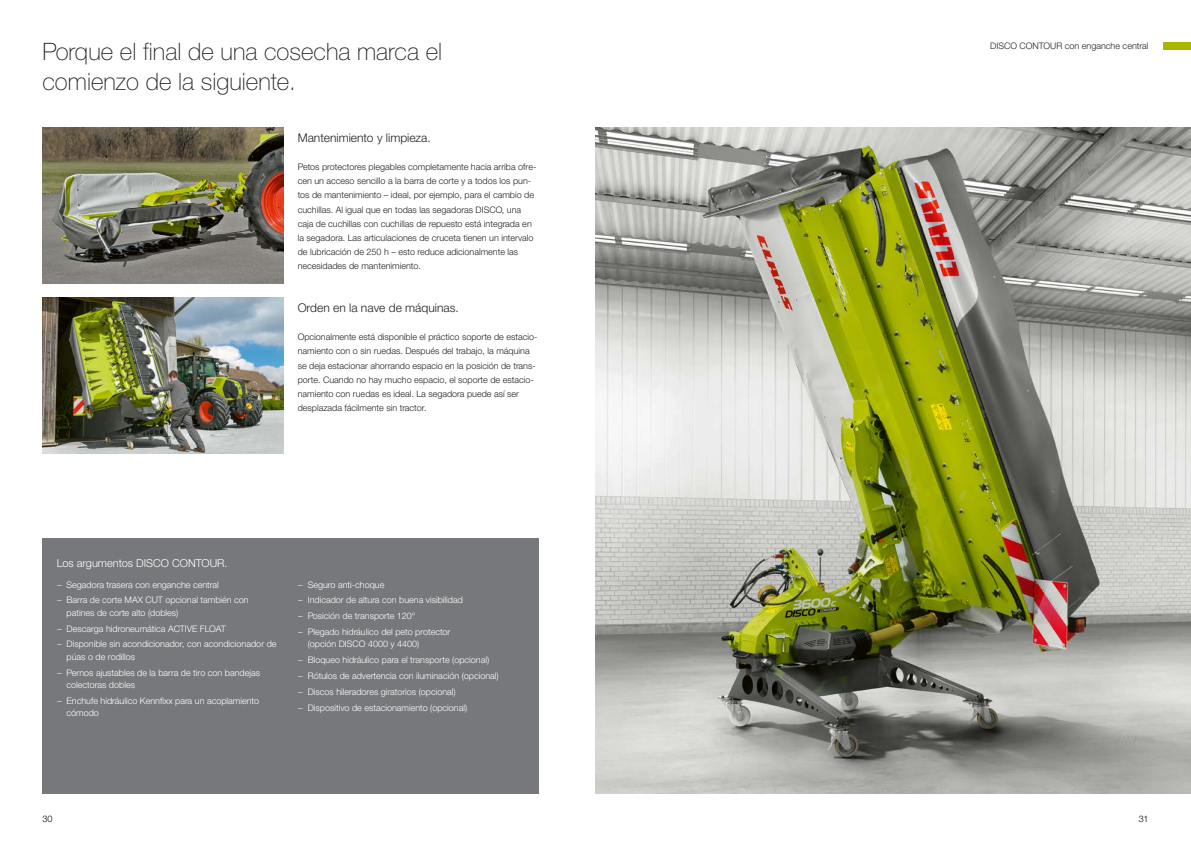
<style>
.page{position:relative;width:1191px;height:842px;background:#fff}
.page>*{position:absolute;margin:0;border:0;box-sizing:border-box;transform-origin:0 0}
.t1{font:100 24px/30px "CLAAS Helvetica Neue";color:#231f20}
.t2{font:300 12px "CLAAS Helvetica Neue";color:#231f20}
.t3{font:300 11px "CLAAS Helvetica Neue";color:#fff}
.t4{font:300 9px/14.2px "CLAAS Helvetica Neue";color:#231f20}
.t5{font:300 9px/15.8px "CLAAS Helvetica Neue";color:#fff}
.t6{font:300 9px "CLAAS Helvetica Neue";color:#000}
</style>
<div class="page">
<div style="left:1162px;top:43px;width:29px;height:7px;background:#aab500"></div>
<img style="left:43px;top:298px;width:240px;height:156px">
<img style="left:43px;top:128px;width:240px;height:155px">
<img style="left:595px;top:128px;width:596px;height:666px">
<div style="left:43px;top:539px;width:496px;height:255px;background:#76787b"></div>
<h1 class="t1" style="left:43px;top:37px;width:401px">Porque el final de una cosecha marca el comienzo de la siguiente.</h1>
<h2 class="t2" style="left:298px;top:130px;width:134px">Mantenimiento y limpieza.</h2>
<p class="t4" style="left:298px;top:160px;width:240px">Petos protectores plegables completamente hacia arriba ofre&shy;cen un acceso sencillo a la barra de corte y a todos los pun&shy;tos de mantenimiento – ideal, por ejemplo, para el cambio de cuchillas. Al igual que en todas las segadoras DISCO, una caja de cuchillas con cuchillas de repuesto está integrada en la segadora. Las articulaciones de cruceta tienen un intervalo de lubricación de 250 h – esto reduce adicionalmente las necesidades de mantenimiento.</p>
<h2 class="t2" style="left:298px;top:300px;width:163px">Orden en la nave de máquinas.</h2>
<p class="t4" style="left:298px;top:330px;width:241px">Opcionalmente está disponible el práctico soporte de estacio&shy;namiento con o sin ruedas. Después del trabajo, la máquina se deja estacionar ahorrando espacio en la posición de trans&shy;porte. Cuando no hay mucho espacio, el soporte de estacio&shy;namiento con ruedas es ideal. La segadora puede así ser desplazada fácilmente sin tractor.</p>
<p class="t3" style="left:57px;top:556px;width:172px">Los argumentos DISCO CONTOUR.</p>
<p class="t5" style="left:57px;top:577px;width:194px">− Segadora trasera con enganche central<br>− Barra de corte MAX CUT opcional también con</p>
<p class="t5" style="left:57px;top:605px;width:221px;text-indent:10px">patines de corte alto (dobles)<br>− Descarga hidroneumática ACTIVE FLOAT<br>− Disponible sin acondicionador, con acondicionador de</p>
<p class="t5" style="left:57px;top:649px;width:205px;text-indent:10px">púas o de rodillos<br>− Pernos ajustables de la barra de tiro con bandejas</p>
<p class="t5" style="left:57px;top:677px;width:204px;text-indent:10px">colectoras dobles<br>− Enchufe hidráulico Kennfixx para un acoplamiento</p>
<p class="t5" style="left:67px;top:705px;width:34px">cómodo</p>
<p class="t5" style="left:298px;top:577px;width:167px">− Seguro anti-choque<br>− Indicador de altura con buena visibilidad − Posición de transporte 120°<br>− Plegado hidráulico del peto protector</p>
<p class="t5" style="left:298px;top:636px;width:202px;text-indent:10px">(opción DISCO 4000 y 4400)<br>− Bloqueo hidráulico para el transporte (opcional)<br>− Rótulos de advertencia con iluminación (opcional) − Discos hileradores giratorios (opcional)<br>− Dispositivo de estacionamiento (opcional)</p>
<p class="t4" style="left:990px;top:39px;width:160px">DISCO CONTOUR con enganche central</p>
<p class="t6" style="left:43px;top:813px;width:12px">30</p>
<p class="t6" style="left:1138px;top:813px;width:11px">31</p>
</div>
